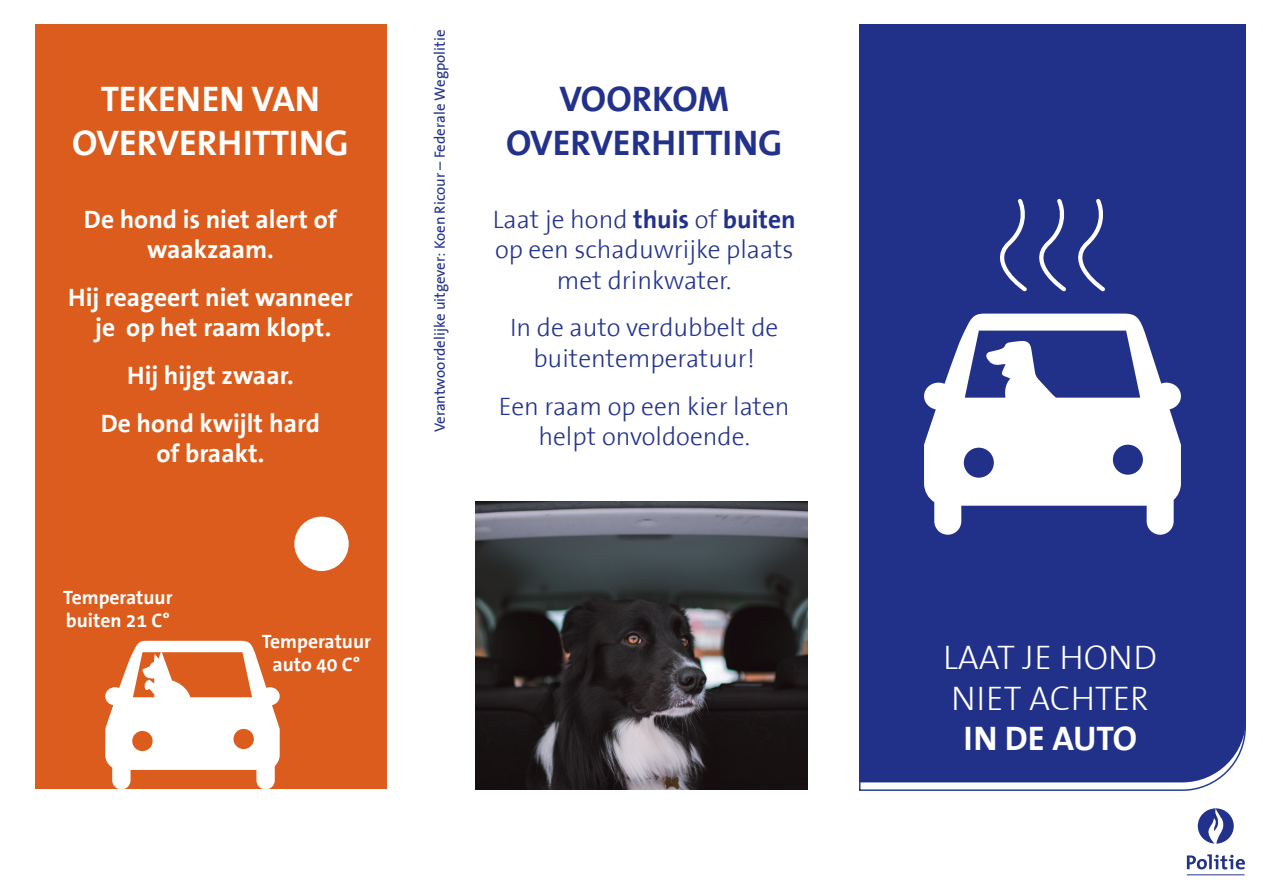
<style>
.page{position:relative;width:1263px;height:893px;background:#fff}
.page>*{position:absolute;margin:0;border:0;box-sizing:border-box;transform-origin:0 0}
.t1{font:700 36px/43.2px "The Sans TTB7";color:#fff;text-align:center}
.t2{font:700 36px/43.2px "The Sans TTB7";color:#22328c;text-align:center}
.t3{font:300 34.5px/40.5px "The Sans TTB3";color:#fff}
.t4{font:700 34.5px "The Sans TTB7";letter-spacing:-.015em;color:#fff}
.t5{font:300 25.5px/30.6px "The Sans TTB3";color:#22328c;text-align:center}
.t6{font:700 25.5px/30.6px "The Sans TTB7";color:#fff;text-align:center}
.t7{font:700 19.5px/23.4px "The Sans TTB7";color:#fff}
.t8{font:15px "The Sans TTB5 Plain";color:#22328c}
.s1{font-family:"The Sans TTB7";font-weight:700}
</style>
<div class="page">
<div style="left:35px;top:24px;width:351px;height:765px;background:#db5c1c"></div>
<svg style="left:1198px;top:808px;width:36px;height:36px"></svg>
<svg style="left:1187px;top:854px;width:58px;height:15px"></svg>
<hr style="left:1187px;top:874px;width:57px;height:1px;background:#22328c">
<svg style="left:859px;top:782px;width:356px;height:9px"></svg>
<div style="left:859px;top:659px;width:387px;height:123px;background:#213189"></div>
<div style="left:859px;top:24px;width:387px;height:635px;background:#213189"></div>
<svg style="left:924px;top:314px;width:257px;height:221px;fill:#fff"></svg>
<img style="left:476px;top:502px;width:331px;height:287px">
<div style="left:294px;top:517px;width:55px;height:54px;background:#fff;border-radius:50%"></div>
<svg style="left:1000px;top:199px;width:105px;height:93px"></svg>
<svg style="left:105px;top:641px;width:175px;height:148px"></svg>
<h1 class="t1" style="left:72px;top:79px;width:278px">TEKENEN VAN<br>OVERVERHITTING</h1>
<p class="t6" style="left:84px;top:205px;width:254px">De hond is niet alert of waakzaam.</p>
<p class="t6" style="left:68px;top:283px;width:286px">Hij reageert niet wanneer je op het raam klopt.</p>
<p class="t6" style="left:101px;top:352px;width:221px;line-height:47.5px">Hij hijgt zwaar.<br>De hond kwijlt hard</p>
<p class="t6" style="left:156px;top:439px;width:110px">of braakt.</p>
<p class="t7" style="left:63px;top:586px;width:111px">Temperatuur buiten 21 C°</p>
<p class="t7" style="left:262px;top:630px;width:111px;text-align:center">Temperatuur auto 40 C°</p>
<p class="t8" style="left:432px;top:432px;width:404px;rotate:-90deg">Verantwoordelijke uitgever: Koen Ricour – Federale Wegpolitie</p>
<h1 class="t2" style="left:506px;top:79px;width:278px">VOORKOM<br>OVERVERHITTING</h1>
<p class="t5" style="left:493px;top:205px;width:305px">Laat je hond <span class="s1">thuis</span> of <span class="s1">buiten </span>op een schaduwrijke plaats met drinkwater.</p>
<p class="t5" style="left:510px;top:314px;width:270px">In de auto verdubbelt de buitentemperatuur!</p>
<p class="t5" style="left:499px;top:392px;width:292px">Een raam op een kier laten helpt onvoldoende.</p>
<h2 class="t3" style="left:943px;top:639px;width:216px">LAAT JE HOND<br>NIET ACHTER</h2>
<h2 class="t4" style="left:963px;top:720px;width:175px">IN DE AUTO</h2>
</div>
